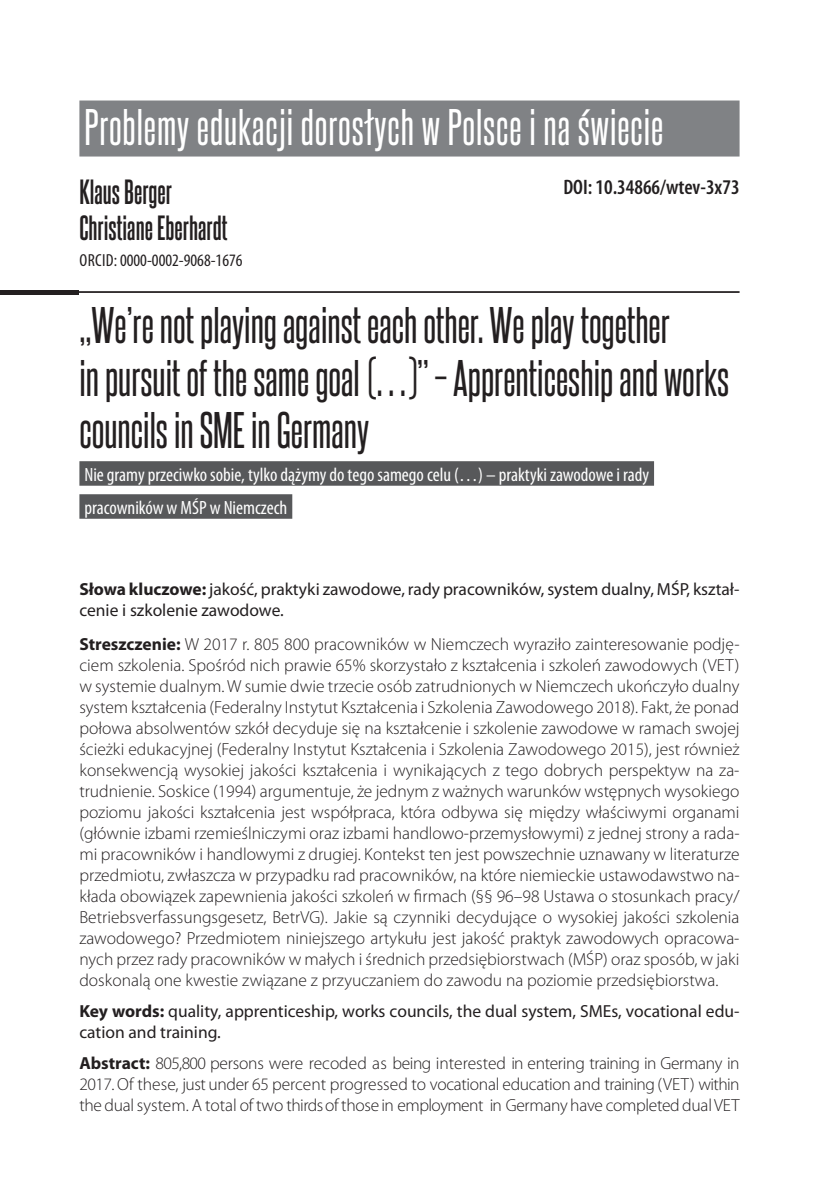
<style>
.page{position:relative;width:819px;height:1191px;background:#fff}
.page>*{position:absolute;margin:0;border:0;box-sizing:border-box;transform-origin:0 0}
.t1{font:43.75px/52.5px "Steelfish Rg";color:#231f20}
.t2{font:43.75px "Steelfish Rg";letter-spacing:.02em;color:#fff}
.t3{font:700 29.75px/35.7px "Steelfish Rg";color:#231f20}
.t4{font:600 condensed 21px "Myriad Pro";color:#231f20}
.t5{font:condensed 19.25px/33.1px "Myriad Pro";color:#fff}
.t6{font:300 17.5px/21px "Myriad Pro";letter-spacing:-.005em;color:#231f20;text-align:justify}
.t7{font:17.5px/21px "Myriad Pro";color:#231f20}
.t8{font:condensed 17.5px "Myriad Pro";color:#231f20}
.s1{font-weight:700}
</style>
<div class="page">
<div style="left:79px;top:100px;width:660px;height:56px;background:#808285"></div>
<hr style="left:0;top:291px;width:739px;height:2px;background:#231f20">
<div style="left:0;top:289px;width:78px;height:5px;background:#231f20"></div>
<div style="left:79px;top:461px;width:575px;height:25px;background:#57585a"></div>
<div style="left:79px;top:494px;width:213px;height:25px;background:#57585a"></div>
<h1 class="t2" style="left:84px;top:100px;width:580px">Problemy edukacji dorosłych w Polsce i na świecie</h1>
<h2 class="t3" style="left:79px;top:173px;width:149px">Klaus Berger<br>Christiane Eberhardt</h2>
<p class="t8" style="left:80px;top:249px;width:8px">orcid</p>
<p class="t8" style="left:114px;top:249px;width:130px">: 0000-0002-9068-1676</p>
<p class="t4" style="left:563px;top:176px;width:178px">DOI: 10.34866/wtev-3x73</p>
<h1 class="t1" style="left:79px;top:298px;width:651px">„We’re not playing against each other. We play together<br>in pursuit of the same goal (…)” – Apprenticeship and works councils in SME in Germany</h1>
<p class="t5" style="left:84px;top:458px;width:566px">Nie gramy przeciwko sobie, tylko dążymy do tego samego celu (…) – praktyki zawodowe i rady pracowników w MŚP w Niemczech</p>
<p class="t7" style="left:79px;top:578px;width:661px"><span class="s1">Słowa kluczowe:</span> jakość, praktyki zawodowe, rady pracowników, system dualny, MŚP, kształ&shy;cenie i szkolenie zawodowe.</p>
<p class="t6" style="left:79px;top:633px;width:661px"><span class="s1">Streszczenie:</span> W 2017 r. 805 800 pracowników w Niemczech wyraziło zainteresowanie podję&shy;ciem szkolenia. Spośród nich prawie 65% skorzystało z kształcenia i szkoleń zawodowych (VET) w systemie dualnym. W sumie dwie trzecie osób zatrudnionych w Niemczech ukończyło dualny system kształcenia (Federalny Instytut Kształcenia i Szkolenia Zawodowego 2018). Fakt, że ponad połowa absolwentów szkół decyduje się na kształcenie i szkolenie zawodowe w ramach swojej ścieżki edukacyjnej (Federalny Instytut Kształcenia i Szkolenia Zawodowego 2015), jest również konsekwencją wysokiej jakości kształcenia i wynikających z tego dobrych perspektyw na za&shy;trudnienie. Soskice (1994) argumentuje, że jednym z ważnych warunków wstępnych wysokiego poziomu jakości kształcenia jest współpraca, która odbywa się między właściwymi organami (głównie izbami rzemieślniczymi oraz izbami handlowo-przemysłowymi) z jednej strony a rada&shy;mi pracowników i handlowymi z drugiej. Kontekst ten jest powszechnie uznawany w literaturze przedmiotu, zwłaszcza w przypadku rad pracowników, na które niemieckie ustawodawstwo na&shy;kłada obowiązek zapewnienia jakości szkoleń w firmach (§§ 96–98 Ustawa o stosunkach pracy/ Betriebsverfassungsgesetz, BetrVG). Jakie są czynniki decydujące o wysokiej jakości szkolenia zawodowego? Przedmiotem niniejszego artykułu jest jakość praktyk zawodowych opracowa&shy;nych przez rady pracowników w małych i średnich przedsiębiorstwach (MŚP) oraz sposób, w jaki doskonalą one kwestie związane z przyuczaniem do zawodu na poziomie przedsiębiorstwa.</p>
<p class="t7" style="left:79px;top:1000px;width:661px"><span class="s1">Key words:</span> quality, apprenticeship, works councils, the dual system, SMEs, vocational edu&shy;cation and training.</p>
<p class="t6" style="left:79px;top:1052px;width:661px"><span class="s1">Abstract:</span> 805,800 persons were recoded as being interested in entering training in Germany in 2017. Of these, just under 65 percent progressed to vocational education and training (VET) within the dual system. A total of two thirds of those in employment in Germany have completed dual VET</p>
</div>
